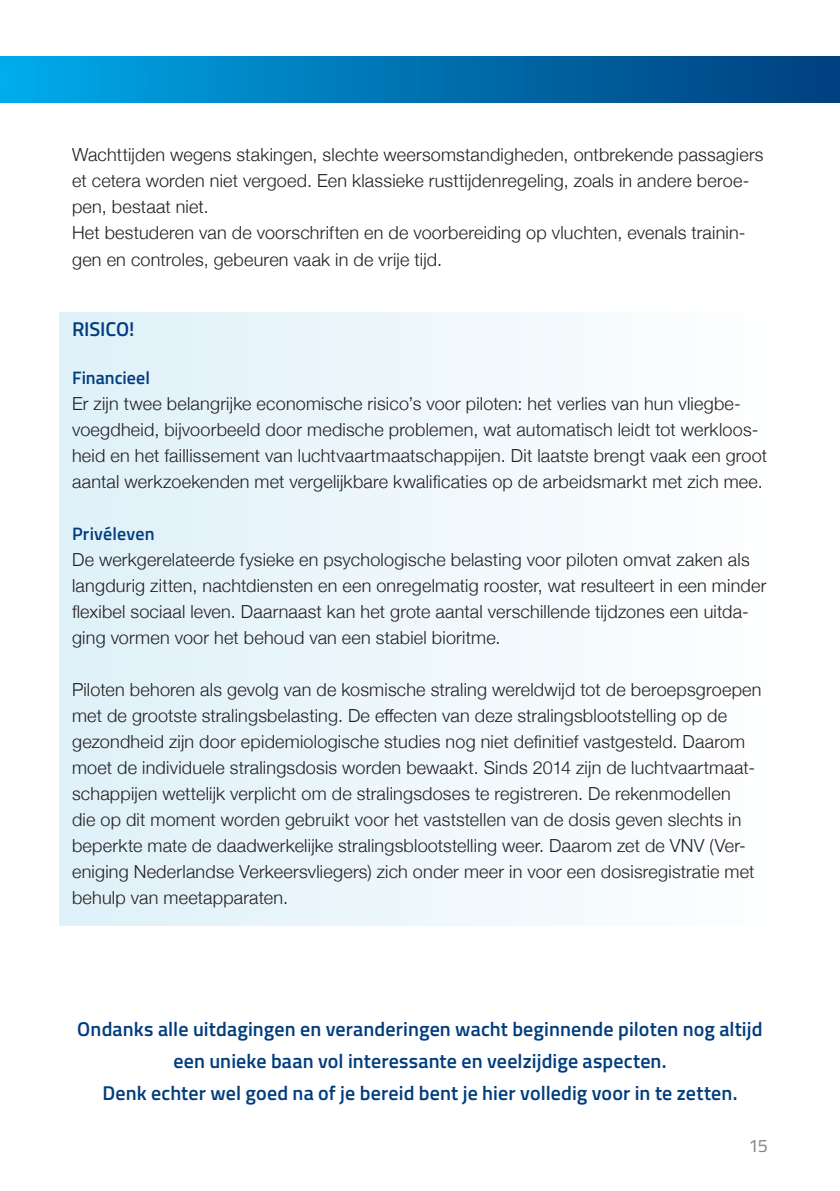
<style>
.page{position:relative;width:840px;height:1191px;background:#fff}
.page>*{position:absolute;margin:0;border:0;box-sizing:border-box;transform-origin:0 0}
.Plattetekst{font:600 20px/32px "Titillium Web";letter-spacing:.005em;color:#013d7d;text-align:center}
.Tussenkop{font:600 20px "Titillium Web";letter-spacing:-.005em;color:#013d7d}
.Plattetekst-2{font:300 18px/26px "Helvetica Neue";letter-spacing:.01em;color:#231f20}
.Tussenkop-2{font:600 18px "Titillium Web";color:#013d7d}
.Plattetekst-3{font:600 18px "Titillium Web";letter-spacing:.01em;color:#013d7d}
.plattetekst___initiaal{font:18px "Titillium Web";color:#808285}
</style>
<div class="page">
<div style="left:60px;top:312px;width:722px;height:614px;background:linear-gradient(to right,#dff1f9,#fefefe)"></div>
<div style="left:0;top:57px;width:839px;height:45px;background:linear-gradient(to right,#00aaea,#003d7b)"></div>
<p class="Plattetekst-2" style="left:72px;top:141px;width:692px">Wachttijden wegens stakingen, slechte weersomstandigheden, ontbrekende passagiers et cetera worden niet vergoed. Een klassieke rusttijdenregeling, zoals in andere beroe&shy;pen, bestaat niet.</p>
<p class="Plattetekst-2" style="left:72px;top:219px;width:674px">Het bestuderen van de voorschriften en de voorbereiding op vluchten, evenals trainin&shy;gen en controles, gebeuren vaak in de vrije tijd.</p>
<p class="Tussenkop" style="left:72px;top:314px;width:64px">RISICO!</p>
<p class="Tussenkop-2" style="left:72px;top:364px;width:79px">Financieel</p>
<p class="Plattetekst-2" style="left:72px;top:389px;width:696px">Er zijn twee belangrijke economische risico’s voor piloten: het verlies van hun vliegbe&shy;voegdheid, bijvoorbeeld door medische problemen, wat automatisch leidt tot werkloos&shy;heid en het faillissement van luchtvaartmaatschappijen. Dit laatste brengt vaak een groot aantal werkzoekenden met vergelijkbare kwalificaties op de arbeidsmarkt met zich mee.</p>
<p class="Plattetekst-3" style="left:72px;top:520px;width:84px">Privéleven</p>
<p class="Plattetekst-2" style="left:72px;top:545px;width:695px">De werkgerelateerde fysieke en psychologische belasting voor piloten omvat zaken als langdurig zitten, nachtdiensten en een onregelmatig rooster, wat resulteert in een minder flexibel sociaal leven. Daarnaast kan het grote aantal verschillende tijdzones een uitda&shy;ging vormen voor het behoud van een stabiel bioritme.</p>
<p class="Plattetekst-2" style="left:72px;top:675px;width:690px">Piloten behoren als gevolg van de kosmische straling wereldwijd tot de beroepsgroepen met de grootste stralingsbelasting. De effecten van deze stralingsblootstelling op de gezondheid zijn door epidemiologische studies nog niet definitief vastgesteld. Daarom moet de individuele stralingsdosis worden bewaakt. Sinds 2014 zijn de luchtvaartmaat&shy;schappijen wettelijk verplicht om de stralingsdoses te registreren. De rekenmodellen<br>die op dit moment worden gebruikt voor het vaststellen van de dosis geven slechts in beperkte mate de daadwerkelijke stralingsblootstelling weer. Daarom zet de VNV (Ver&shy;eniging Nederlandse Verkeersvliegers) zich onder meer in voor een dosisregistratie met behulp van meetapparaten.</p>
<p class="Plattetekst" style="left:77px;top:1012px;width:686px">Ondanks alle uitdagingen en veranderingen wacht beginnende piloten nog altijd een unieke baan vol interessante en veelzijdige aspecten.</p>
<p class="Plattetekst" style="left:102px;top:1076px;width:636px">Denk echter wel goed na of je bereid bent je hier volledig voor in te zetten.</p>
<p class="plattetekst___initiaal" style="left:748px;top:1133px;width:21px">15</p>
</div>
